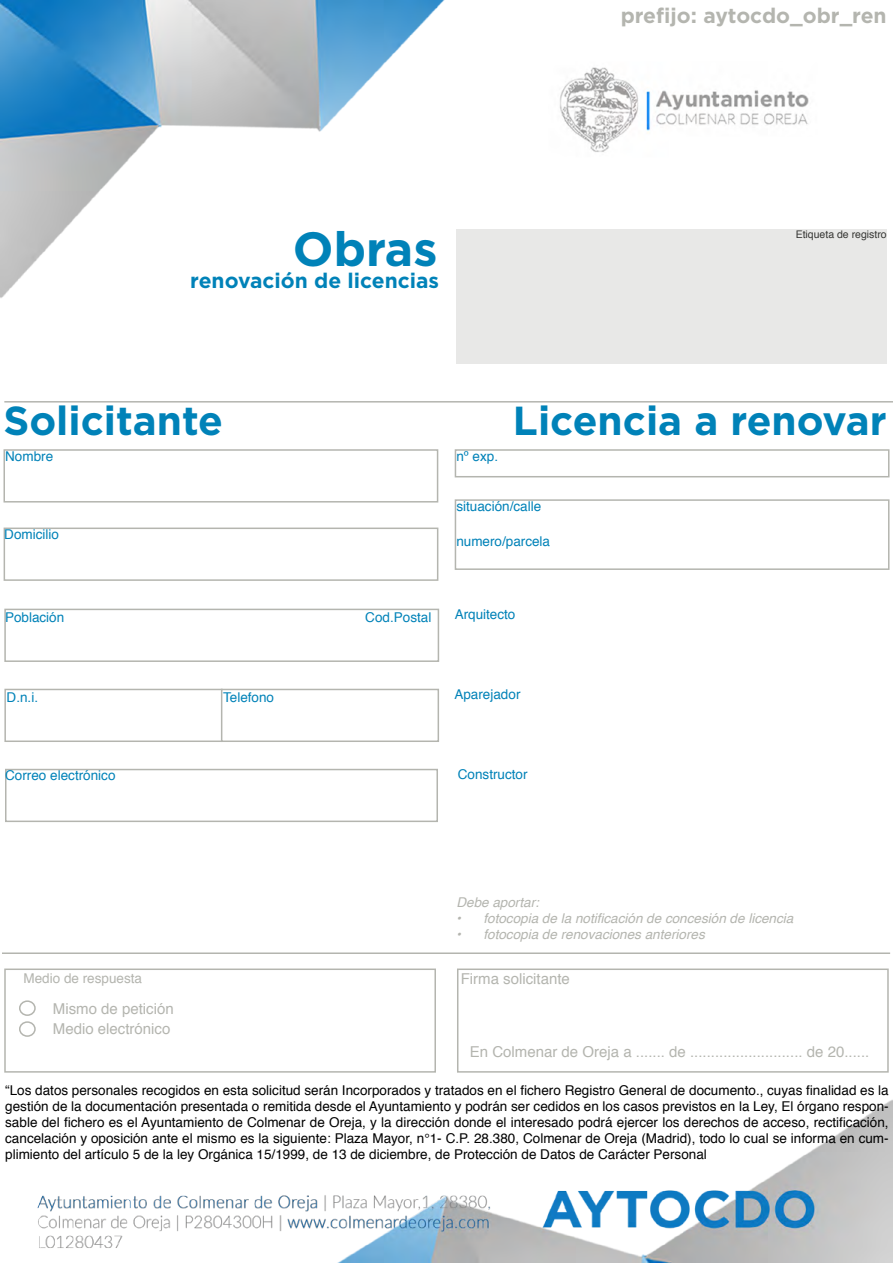
<style>
.page{position:relative;width:893px;height:1263px;background:#fff}
.page>*{position:absolute;margin:0;border:0;box-sizing:border-box;transform-origin:0 0}
.t1{font:700 48px "Gotham";color:#0082b8}
.t2{font:700 40.5px "Gotham";color:#0082b8}
.t3{font:700 21px "Gotham";color:#b4b5af}
.t4{font:700 21px "Gotham";color:#0082b8}
.t5{font:15px/20.1px "Helvetica";color:#b4b5af}
.t6{font:13.5px/16.2px "Helvetica";color:#000;text-align:justify}
.t7{font:13.5px "Helvetica";color:#0082b8}
.t8{font:italic 13.5px "Helvetica";color:#b4b5af}
.t9{font:13.5px "Helvetica";color:#b4b5af}
.t10{font:10.5px "Helvetica";color:#000}
</style>
<div class="page">
<img style="left:0;top:0;width:893px;height:1263px">
<hr style="left:2px;top:952px;width:888px;height:2px;background:#b4b5af">
<hr style="left:4px;top:401px;width:889px;height:2px;background:#b4b5af">
<div style="left:457px;top:229px;width:430px;height:135px;background:#e8e8e7"></div>
<div style="left:4px;top:449px;width:434px;height:53px;background:#fff;border:2px solid #b4b5af"></div>
<div style="left:455px;top:449px;width:434px;height:28px;background:#fff;border:2px solid #b4b5af"></div>
<div style="left:455px;top:499px;width:434px;height:71px;background:#fff;border:2px solid #b4b5af"></div>
<div style="left:4px;top:527px;width:434px;height:54px;background:#fff;border:2px solid #b4b5af"></div>
<div style="left:4px;top:609px;width:435px;height:53px;background:#fff;border:2px solid #b4b5af"></div>
<div style="left:4px;top:689px;width:219px;height:53px;background:#fff;border:2px solid #b4b5af"></div>
<div style="left:221px;top:689px;width:218px;height:53px;background:#fff;border:2px solid #b4b5af"></div>
<div style="left:5px;top:769px;width:433px;height:53px;background:#fff;border:2px solid #b4b5af"></div>
<div style="left:4px;top:968px;width:432px;height:105px;background:#fff;border:2px solid #b4b5af"></div>
<div style="left:19px;top:1000px;width:17px;height:16px;border:2px solid #b4b5af;border-radius:50%"></div>
<div style="left:19px;top:1021px;width:17px;height:16px;border:2px solid #b4b5af;border-radius:50%"></div>
<div style="left:457px;top:968px;width:432px;height:105px;background:#fff;border:2px solid #b4b5af"></div>
<h3 class="t3" style="left:621px;top:4px;width:268px">prefijo: aytocdo_obr_ren</h3>
<h1 class="t1" style="left:293px;top:221px;width:146px">Obras</h1>
<h3 class="t4" style="left:190px;top:269px;width:250px">renovación de licencias</h3>
<h2 class="t2" style="left:3px;top:397px;width:221px">Solicitante</h2>
<p class="t10" style="left:796px;top:227px;width:93px">Etiqueta de registro</p>
<h2 class="t2" style="left:513px;top:397px;width:375px">Licencia a renovar</h2>
<p class="t7" style="left:5px;top:445px;width:50px">Nombre</p>
<p class="t7" style="left:456px;top:445px;width:43px">nº exp.</p>
<p class="t7" style="left:456px;top:495px;width:86px">situación/calle</p>
<p class="t7" style="left:4px;top:524px;width:56px">Domicilio</p>
<p class="t7" style="left:456px;top:530px;width:95px">numero/parcela</p>
<p class="t7" style="left:5px;top:606px;width:61px">Población</p>
<p class="t7" style="left:365px;top:606px;width:68px">Cod.Postal</p>
<p class="t7" style="left:455px;top:604px;width:62px">Arquitecto</p>
<p class="t7" style="left:7px;top:687px;width:33px">D.n.i.</p>
<p class="t7" style="left:223px;top:687px;width:53px">Telefono</p>
<p class="t7" style="left:5px;top:765px;width:112px">Correo electrónico</p>
<p class="t7" style="left:454px;top:684px;width:68px">Aparejador</p>
<p class="t7" style="left:458px;top:764px;width:71px">Constructor</p>
<p class="t8" style="left:456px;top:891px;width:84px">Debe aportar:</p>
<p class="t8" style="left:456px;top:907px;width:338px">• fotocopia de la notificación de concesión de licencia</p>
<p class="t8" style="left:456px;top:924px;width:250px">• fotocopia de renovaciones anteriores</p>
<p class="t9" style="left:24px;top:968px;width:120px">Medio de respuesta</p>
<p class="t5" style="left:461px;top:969px;width:111px">Firma solicitante</p>
<p class="t5" style="left:53px;top:999px;width:122px">Mismo de petición<br>Medio electrónico</p>
<p class="t5" style="left:470px;top:1042px;width:401px">En Colmenar de Oreja a ....... de ........................... de 20......</p>
<p class="t6" style="left:5px;top:1082px;width:885px">“Los datos personales recogidos en esta solicitud serán Incorporados y tratados en el fichero Registro General de documento., cuyas finalidad es la gestión de la documentación presentada o remitida desde el Ayuntamiento y podrán ser cedidos en los casos previstos en la Ley, El órgano respon&shy;sable del fichero es el Ayuntamiento de Colmenar de Oreja, y la dirección donde el interesado podrá ejercer los derechos de acceso, rectificación, cancelación y oposición ante el mismo es la siguiente: Plaza Mayor, n°1- C.P. 28.380, Colmenar de Oreja (Madrid), todo lo cual se informa en cum&shy;plimiento del artículo 5 de la ley Orgánica 15/1999, de 13 de diciembre, de Protección de Datos de Carácter Personal</p>
</div>
